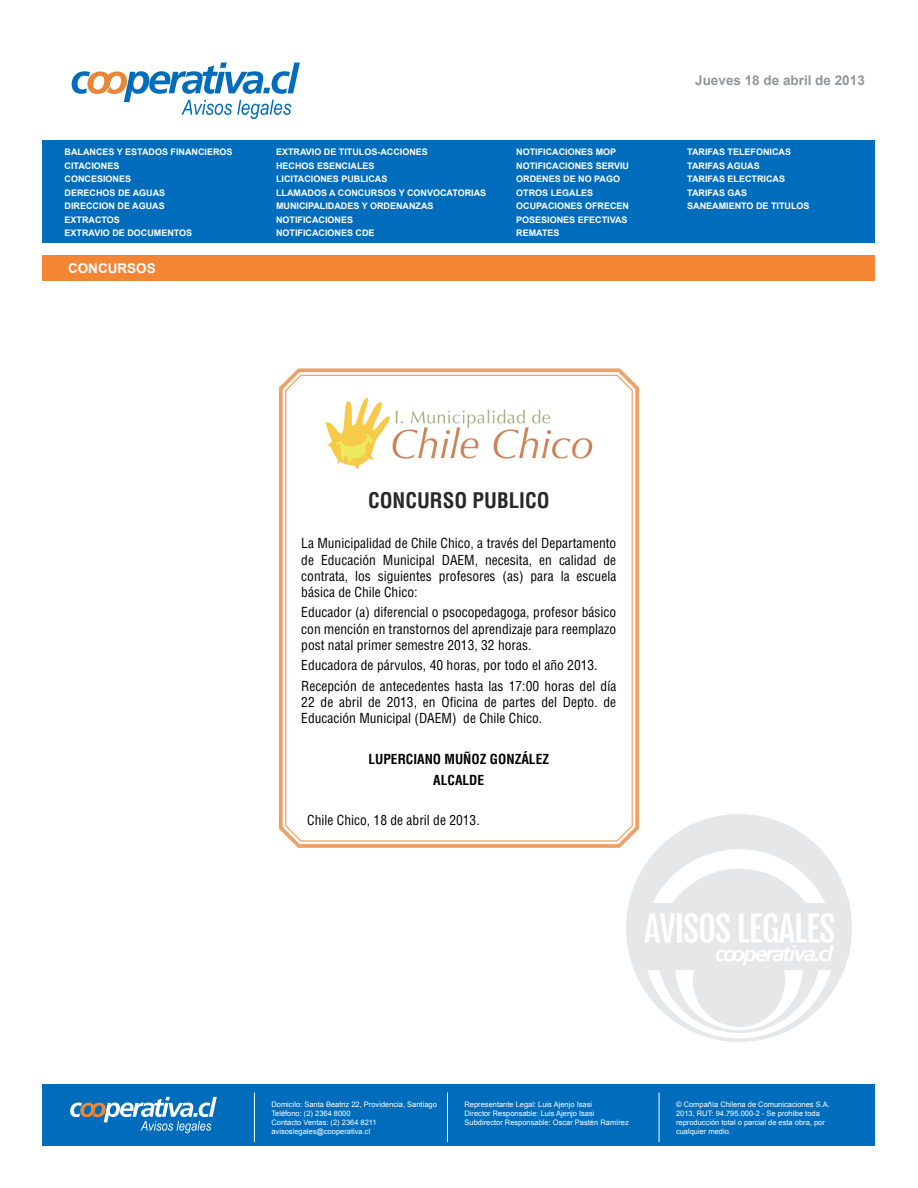
<style>
.page{position:relative;width:918px;height:1188px;background:#fff}
.page>*{position:absolute;margin:0;border:0;box-sizing:border-box;transform-origin:0 0}
.t1{font:700 condensed 21px "Helvetica LT Std";color:#292829}
.t2{font:condensed 13.5px/16.2px "Helvetica LT Std";color:#000;text-align:justify}
.t3{font:700 condensed 13.5px/20.4px "Helvetica LT Std";color:#000;text-align:center}
.t4{font:700 13.5px "Arial";color:#939598}
.t5{font:700 13.5px "Arial";color:#fff}
.t6{font:700 9px/13.5px "Arial";color:#fff}
.t7{font:7.5px/9px "Arial";color:#fff}
</style>
<div class="page">
<div style="left:43px;top:140px;width:832px;height:102px;background:#006dbc"></div>
<div style="left:43px;top:1084px;width:832px;height:61px;background:#006dbc"></div>
<hr style="left:659px;top:1093px;width:1px;height:49px;background:#fff">
<hr style="left:447px;top:1093px;width:1px;height:49px;background:#fff">
<hr style="left:254px;top:1093px;width:1px;height:49px;background:#fff">
<svg style="left:72px;top:63px;width:228px;height:56px"></svg>
<svg style="left:70px;top:1097px;width:147px;height:36px"></svg>
<svg style="left:626px;top:814px;width:226px;height:228px"></svg>
<div style="left:643px;top:849px;width:192px;height:190px;background:#fff;border-radius:50%"></div>
<div style="left:657px;top:869px;width:164px;height:164px;background:#e6e7e8;border-radius:50%"></div>
<div style="left:675px;top:905px;width:128px;height:125px;background:#fff;border-radius:50%"></div>
<div style="left:693px;top:934px;width:92px;height:93px;background:#e6e7e8;border-radius:50%"></div>
<div style="left:633px;top:904px;width:210px;height:66px;background:#e6e7e8"></div>
<svg style="left:644px;top:913px;width:31px;height:29px"></svg>
<hr style="left:677px;top:913px;width:4px;height:29px;background:#fff">
<svg style="left:684px;top:913px;width:150px;height:53px"></svg>
<div style="left:43px;top:255px;width:832px;height:26px;background:#f38534"></div>
<svg style="left:278px;top:368px;width:365px;height:483px"></svg>
<p class="t4" style="left:695px;top:71px;width:171px">Jueves 18 de abril de 2013</p>
<p class="t6" style="left:65px;top:146px;width:170px">BALANCES Y ESTADOS FINANCIEROS<br>CITACIONES<br>CONCESIONES<br>DERECHOS DE AGUAS<br>DIRECCION DE AGUAS<br>EXTRACTOS<br>EXTRAVIO DE DOCUMENTOS</p>
<p class="t6" style="left:276px;top:146px;width:212px">EXTRAVIO DE TITULOS-ACCIONES<br>HECHOS ESENCIALES<br>LICITACIONES PUBLICAS<br>LLAMADOS A CONCURSOS Y CONVOCATORIAS<br>MUNICIPALIDADES Y ORDENANZAS<br>NOTIFICACIONES<br>NOTIFICACIONES CDE</p>
<p class="t6" style="left:516px;top:146px;width:114px">NOTIFICACIONES MOP<br>NOTIFICACIONES SERVIU<br>ORDENES DE NO PAGO<br>OTROS LEGALES<br>OCUPACIONES OFRECEN<br>POSESIONES EFECTIVAS<br>REMATES</p>
<p class="t6" style="left:687px;top:146px;width:124px">TARIFAS TELEFONICAS<br>TARIFAS AGUAS<br>TARIFAS ELECTRICAS<br>TARIFAS GAS<br>SANEAMIENTO DE TITULOS</p>
<p class="t5" style="left:68px;top:259px;width:41px">CONcursos</p>
<h1 class="t1" style="left:368px;top:487px;width:183px">CONCURSO PUBLICO</h1>
<p class="t2" style="left:301px;top:535px;width:317px">La Municipalidad de Chile Chico, a través del Departamento de Educación Municipal DAEM, necesita, en calidad de contrata, los siguientes profesores (as) para la escuela básica de Chile Chico:</p>
<p class="t2" style="left:301px;top:604px;width:317px">Educador (a) diferencial o psocopedagoga, profesor básico con mención en transtornos del aprendizaje para reemplazo post natal primer semestre 2013, 32 horas.</p>
<p class="t2" style="left:301px;top:655px;width:317px;line-height:20.4px">Educadora de párvulos, 40 horas, por todo el año 2013.<br>Recepción de antecedentes hasta las 17:00 horas del día</p>
<p class="t2" style="left:301px;top:694px;width:317px">22 de abril de 2013, en Oficina de partes del Depto. de<br>Educación Municipal (DAEM) de Chile Chico.</p>
<p class="t3" style="left:368px;top:749px;width:182px">LUPERCIANO MUÑOZ GONZÁLEZ<br>ALCALDE</p>
<p class="t2" style="left:307px;top:812px;width:174px">Chile Chico, 18 de abril de 2013.</p>
<p class="t7" style="left:271px;top:1099px;width:167px">Domicilo: Santa Beatriz 22, Providencia, Santiago Teléfono: (2) 2364 8000<br>Contacto Ventas: (2) 2364 8211 avisoslegales@cooperativa.cl</p>
<p class="t7" style="left:465px;top:1099px;width:166px">Representante Legal: Luis Ajenjo Isasi<br>Director Responsable: Luis Ajenjo Isasi<br>Subdirector Responsable: Oscar Pastén Ramírez</p>
<p class="t7" style="left:676px;top:1099px;width:155px">© Compañía Chilena de Comunicaciones S.A.<br>2013, RUT: 94.795.000-2 - Se prohíbe toda reproducción total o parcial de esta obra, por cualquier medio.</p>
</div>
